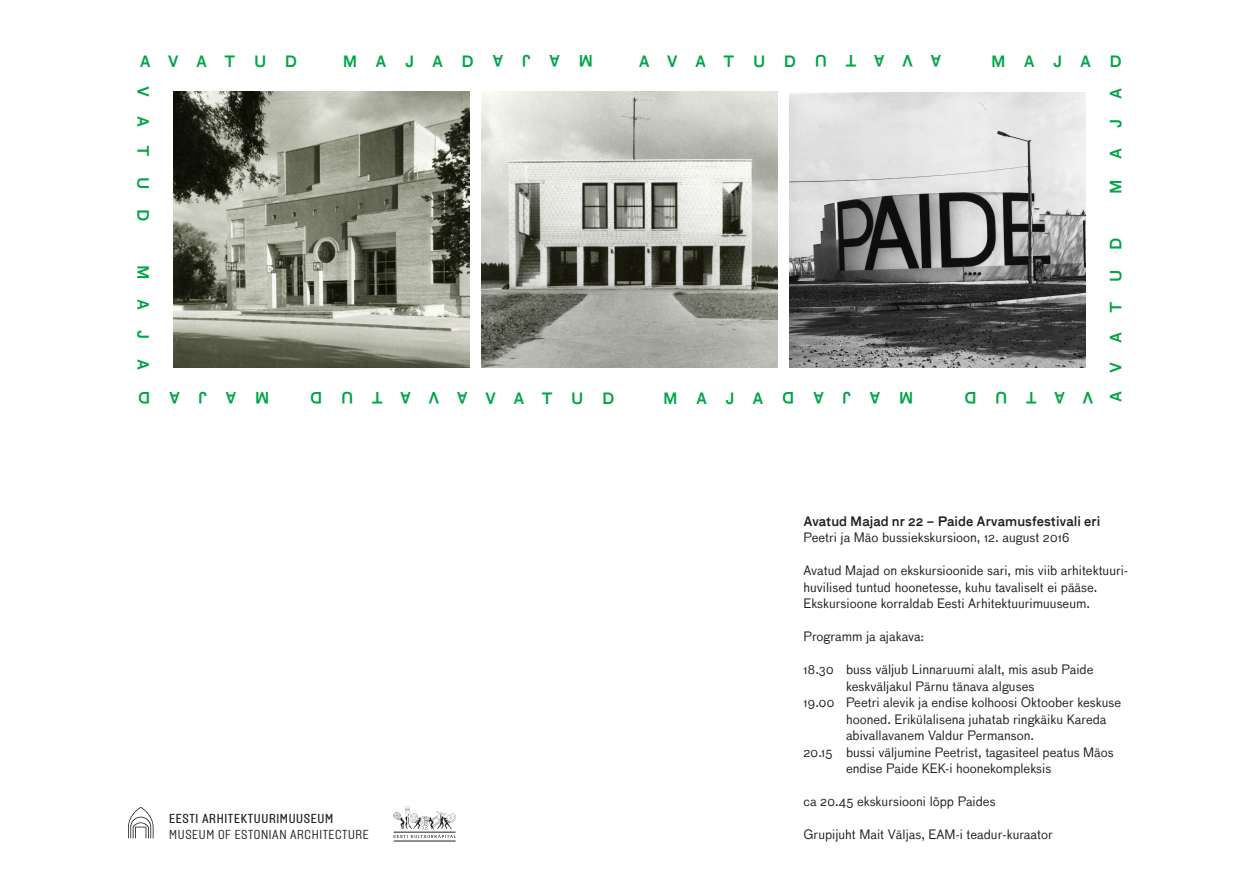
<style>
.page{position:relative;width:1259px;height:893px;background:#fff}
.page>*{position:absolute;margin:0;border:0;box-sizing:border-box;transform-origin:0 0}
.t1{font:500 15.3px "Bau";letter-spacing:1.2em;color:#00a546}
.t2{font:13.05px "Solido Constricted";letter-spacing:.05em;color:#231f20}
.t3{font:500 13.05px "Solido Constricted";letter-spacing:.05em;color:#231f20}
.Tekst{font:12.75px/16.5px "Bau";color:#231f20}
.s1{font-weight:500}
</style>
<div class="page">
<img style="left:174px;top:91px;width:295px;height:276px">
<img style="left:790px;top:92px;width:295px;height:275px">
<img style="left:482px;top:91px;width:295px;height:276px">
<svg style="left:128px;top:807px;width:25px;height:31px"></svg>
<svg style="left:393px;top:835px;width:63px;height:3px"></svg>
<hr style="left:394px;top:832px;width:61px;height:1px;background:#231f20">
<hr style="left:394px;top:841px;width:61px;height:1px;background:#231f20">
<svg style="left:393px;top:807px;width:63px;height:22px"></svg>
<p class="t1" style="left:343px;top:52px;width:133px">MAJAD</p>
<p class="t1" style="left:593px;top:70px;width:102px;rotate:-180deg">MAJA</p>
<p class="t1" style="left:941px;top:70px;width:128px;rotate:-180deg">AVATU</p>
<p class="t1" style="left:140px;top:52px;width:159px">AVATUD</p>
<p class="t1" style="left:638px;top:52px;width:159px">AVATUD</p>
<p class="t1" style="left:991px;top:52px;width:132px">MAJAD</p>
<p class="t1" style="left:152px;top:86px;width:72px;rotate:90deg">VAT</p>
<p class="t1" style="left:152px;top:177px;width:14px;rotate:90deg">U</p>
<p class="t1" style="left:152px;top:209px;width:14px;rotate:90deg">D</p>
<p class="t1" style="left:152px;top:265px;width:16px;rotate:90deg">M</p>
<p class="t1" style="left:152px;top:299px;width:12px;rotate:90deg">A</p>
<p class="t1" style="left:152px;top:330px;width:11px;rotate:90deg">J</p>
<p class="t1" style="left:152px;top:359px;width:12px;rotate:90deg">A</p>
<p class="t1" style="left:468px;top:407px;width:159px;rotate:-180deg">AVATUD</p>
<p class="t1" style="left:913px;top:407px;width:133px;rotate:-180deg">MAJAD</p>
<p class="t1" style="left:269px;top:407px;width:133px;rotate:-180deg">MAJAD</p>
<p class="t1" style="left:1093px;top:407px;width:131px;rotate:-180deg">VATUD</p>
<p class="t1" style="left:485px;top:389px;width:131px">VATUD</p>
<p class="t1" style="left:663px;top:389px;width:102px">MAJA</p>
<p class="t1" style="left:1106px;top:99px;width:12px;rotate:-90deg">A</p>
<p class="t1" style="left:1106px;top:128px;width:11px;rotate:-90deg">J</p>
<p class="t1" style="left:1106px;top:159px;width:12px;rotate:-90deg">A</p>
<p class="t1" style="left:1106px;top:194px;width:16px;rotate:-90deg">M</p>
<p class="t1" style="left:1106px;top:250px;width:14px;rotate:-90deg">D</p>
<p class="t1" style="left:1106px;top:282px;width:14px;rotate:-90deg">U</p>
<p class="t1" style="left:1106px;top:402px;width:102px;rotate:-90deg">AVAT</p>
<p class="t3" style="left:169px;top:811px;width:165px">EESTI ARHITEKTUURIMUUSEUM</p>
<p class="t2" style="left:169px;top:826px;width:201px">MUSEUM OF ESTONIAN ARCHITECTURE</p>
<p class="Tekst" style="left:803px;top:513px;width:298px"><span class="s1">Avatud Majad nr 22 – Paide Arvamusfestivali eri<br></span>Peetri ja Mäo bussiekskursioon, 12. august 2016</p>
<p class="Tekst" style="left:803px;top:562px;width:326px">Avatud Majad on ekskursioonide sari, mis viib arhitektuuri&shy;huvilised tuntud hoonetesse, kuhu tavaliselt ei pääse.<br>Ekskursioone korraldab Eesti Arhitektuurimuuseum.</p>
<p class="Tekst" style="left:803px;top:628px;width:122px">Programm ja ajakava:</p>
<p class="Tekst" style="left:846px;top:661px;width:249px;text-indent:-43px">18.30 buss väljub Linnaruumi alalt, mis asub Paide keskväljakul Pärnu tänava alguses</p>
<p class="Tekst" style="left:846px;top:694px;width:277px;text-indent:-43px">19.00 Peetri alevik ja endise kolhoosi Oktoober keskuse hooned. Erikülalisena juhatab ringkäiku Kareda abivallavanem Valdur Permanson.</p>
<p class="Tekst" style="left:846px;top:744px;width:269px;text-indent:-43px">20.15 bussi väljumine Peetrist, tagasiteel peatus Mäos endise Paide KEK-i hoonekompleksis</p>
<p class="Tekst" style="left:803px;top:793px;width:194px">ca 20.45 ekskursiooni lõpp Paides</p>
<p class="Tekst" style="left:803px;top:826px;width:251px">Grupijuht Mait Väljas, EAM-i teadur-kuraator</p>
</div>
